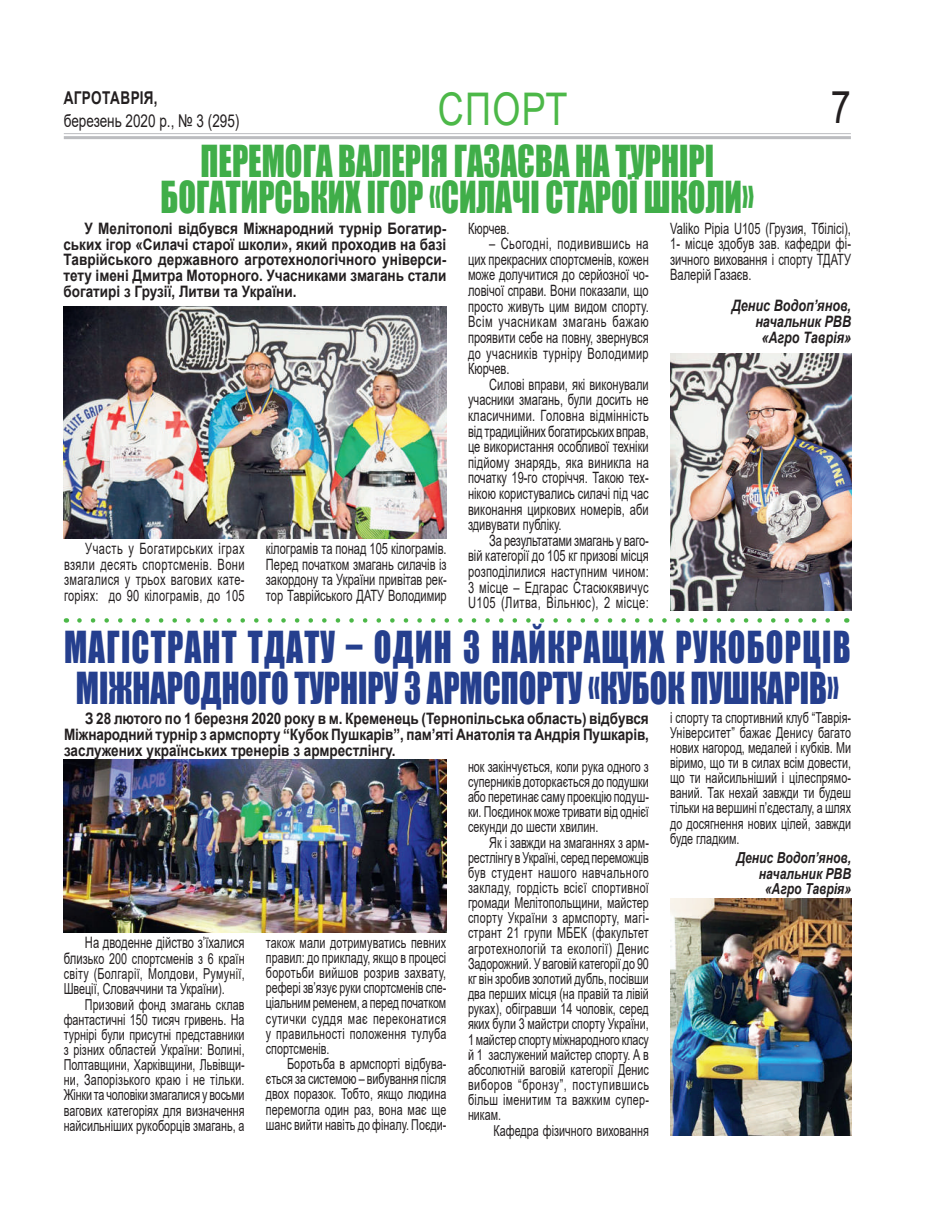
<style>
.page{position:relative;width:936px;height:1221px;background:#fff}
.page>*{position:absolute;margin:0;border:0;box-sizing:border-box;transform-origin:0 0}
.t1{font:45px "Arial";letter-spacing:.035em;color:#4cb848;scale:.8 1}
.t2{font:45px "Arial";color:#231f20;scale:.8 1}
.t3{font:40.5px/40.5px "Impact";color:#253f8e;scale:.8 1}
.t4{font:40.5px/36px "Impact";color:#40ae49;text-align:center;scale:.8 1}
.t5{font:18px "Arial";color:#231f20;scale:.8 1}
.t6{font:700 18px "Arial";color:#231f20;scale:.8 1}
.t7{font:17.7px "Arial";color:#231f20;scale:.77 1}
.t8{font:700 17.7px "Arial";letter-spacing:.02em;color:#231f20;scale:.77 1}
.t9{font:700 15.75px/15.8px "Arial";color:#231f20;text-align:justify;scale:.86 1}
.t10{font:italic 700 15.75px/15.8px "Arial";color:#231f20;text-align:right;scale:.8 1}
.t11{font:15.75px "Arial";color:#231f20;scale:.71 1}
.t12{font:15.6px/15.6px "Arial";letter-spacing:.01em;color:#231f20;text-align:justify;scale:.71 1}
.t13{font:15.15px/15.1px "Arial";color:#231f20;text-align:justify;scale:.71 1}
.t14{font:italic 700 15.15px/15.1px "Arial";color:#231f20;text-align:right;scale:.8 1}
.s1{font-size:15.75px}
</style>
<div class="page">
<hr style="left:64px;top:133px;width:786px;height:1px;background:#bcbdc0">
<hr style="left:64px;top:136px;width:786px;height:3px;background:#bcbdc0">
<svg style="left:79px;top:618px;width:751px;height:4px"></svg>
<img style="left:64px;top:759px;width:382px;height:173px">
<img style="left:64px;top:306px;width:382px;height:232px">
<img style="left:670px;top:353px;width:181px;height:257px">
<img style="left:670px;top:898px;width:181px;height:237px">
<h1 class="t1" style="left:438px;top:78px;width:163px">СПОРТ</h1>
<h1 class="t2" style="left:830px;top:76px;width:27px">7</h1>
<p class="t8" style="left:64px;top:85px;width:123px">АГРОТАВРІЯ,</p>
<p class="t7" style="left:64px;top:108px;width:229px">березень 2020 р., № 3 (295)</p>
<h2 class="t4" style="left:160px;top:142px;width:743px">ПЕРЕМОГА ВАЛЕРІЯ ГАЗАЄВА НА ТУРНІРІ<br>БОГАТИРСЬКИХ ІГОР «СИЛАЧІ СТАРОЇ ШКОЛИ»</h2>
<p class="t6" style="left:64px;top:86px;width:121px">АГРОТАВРІЯ,</p>
<p class="t5" style="left:64px;top:107px;width:217px">квітень 2017 р., № 3 (277)</p>
<p class="t12" style="left:670px;top:220px;width:256px">Valiko Pipia U105 (Грузия, Тбілісі), 1- місце здобув зав. кафедри фі&shy;зичного виховання і спорту ТДАТУ Валерій Газаєв.</p>
<p class="t10" style="left:731px;top:298px;width:151px">Денис Водоп’янов, начальник РВВ «Агро Таврія»</p>
<p class="t9" style="left:63px;top:220px;width:446px;text-indent:21px">У Мелітополі відбувся Міжнародний турнір Богатир&shy;ських ігор «Силачі старої школи», який проходив на базі Таврійського державного агротехнологічного універси&shy;тету імені Дмитра Моторного. Учасниками змагань стали богатирі з Грузії, Литви та України.</p>
<p class="t12" style="left:468px;top:220px;width:60px">Кюрчев.</p>
<p class="t12" style="left:468px;top:236px;width:256px;text-indent:21px">– Сьогодні, подивившись на цих прекрасних спортсменів, кожен може долучитися до серйозної чо&shy;ловічої справи. Вони показали, що просто живуть цим видом спорту.<br>Всім учасникам змагань бажаю проявити себе на повну, звернувся до учасників турніру Володимир Кюрчев.</p>
<p class="t12" style="left:468px;top:376px;width:256px;text-indent:21px">Силові вправи, які виконували учасники змагань, були досить не класичними. Головна відмінність від традиційних богатирських вправ, це використання особливої техніки підйому знарядь, яка виникла на початку 19-го сторіччя. Такою тех&shy;нікою користувались силачі під час виконання циркових номерів, аби здивувати публіку.</p>
<p class="t12" style="left:468px;top:532px;width:256px;text-indent:21px">За результатами змагань у ваго&shy;вій категорії до 105 кг призові місця розподілилися наступним чином:<br>3 місце – Едгарас Стасюкявичус U105 (Литва, Вільнюс), 2 місце:</p>
<h2 class="t3" style="left:64px;top:626px;width:984px">МАГІСТРАНТ ТДАТУ – ОДИН З НАЙКРАЩИХ РУКОБОРЦІВ<br>МІЖНАРОДНОГО ТУРНІРУ З АРМСПОРТУ «КУБОК ПУШКАРІВ»</h2>
<p class="t12" style="left:266px;top:541px;width:256px">кілограмів та понад 105 кілограмів.<br>Перед початком змагань силачів із закордону та України привітав рек&shy;тор Таврійського ДАТУ Володимир</p>
<p class="t12" style="left:64px;top:541px;width:256px;text-indent:21px">Участь у Богатирських іграх взяли десять спортсменів. Вони змагалися у трьох вагових кате&shy;горіях: до 90 кілограмів, до 105</p>
<p class="t9" style="left:64px;top:710px;width:681px;text-indent:21px">З 28 лютого по 1 березня 2020 року в м. Кременець (Тернопільська область) відбувся Міжнародний турнір з армспорту “Кубок Пушкарів”, пам’яті Анатолія та Андрія Пушкарів, заслужених українських тренерів з армрестлінгу.</p>
<p class="t13" style="left:670px;top:709px;width:256px">і спорту та спортивний клуб “Таврія-Університет” бажає Денису багато нових нагород, медалей і кубків. Ми віримо, що ти в силах всім довести, що ти найсильніший і цілеспрямо&shy;ваний. Так нехай завжди ти будеш тільки на вершині п’єдесталу, а шлях до досягнення нових цілей, завжди буде гладким.</p>
<p class="t14" style="left:736px;top:851px;width:145px">Денис Водоп’янов, начальник РВВ «Агро Таврія»</p>
<p class="t13" style="left:468px;top:758px;width:256px">нок закінчується, коли рука одного з суперників доторкається до подушки або перетинає саму проекцію подуш&shy;ки. Поєдинок може тривати від однієї секунди до шести хвилин.</p>
<p class="t13" style="left:468px;top:834px;width:256px;text-indent:21px">Як і завжди на змаганнях з арм&shy;рестлінгу в Україні, серед переможців був студент нашого навчального закладу, гордість всієї спортивної громади Мелітопольщини, майстер спорту України з армспорту, магі&shy;странт 21 групи МБЕК (факультет агротехнологій та екології) Денис Задорожний. У ваговій категорії до 90 кг він зробив золотий дубль, посівши два перших місця (на правій та лівій руках), обігравши 14 чоловік, серед яких були 3 майстри спорту України, 1 майстер спорту міжнародного класу й 1 заслужений майстер спорту. А в абсолютній ваговій категорії Денис виборов “бронзу”, поступившись більш іменитим та важким супер&shy;никам.</p>
<p class="t13" style="left:493px;top:1122px;width:220px">Кафедра фізичного виховання</p>
<p class="t11" style="left:85px;top:931px;width:226px">На дводенне дійство з’їхалися</p>
<p class="t13" style="left:64px;top:951px;width:256px"><span class="s1">бли</span>зько 200 спортсменів з 6 країн світу (Болгарії, Молдови, Румунії, Швеції, Словаччини та України).</p>
<p class="t13" style="left:64px;top:996px;width:256px;text-indent:21px">Призовий фонд змагань склав фантастичні 150 тисяч гривень. На турнірі були присутні представники з різних областей України: Волині, Полтавщини, Харківщини, Львівщи&shy;ни, Запорізького краю і не тільки.<br>Жінки та чоловіки змагалися у восьми вагових категоріях для визначення найсильніших рукоборців змагань, а</p>
<p class="t13" style="left:266px;top:934px;width:256px">також мали дотримуватись певних правил: до прикладу, якщо в процесі боротьби вийшов розрив захвату, рефері зв’язує руки спортсменів спе&shy;ціальним ременем, а перед початком сутички суддя має переконатися у правильності положення тулуба спортсменів.</p>
<p class="t13" style="left:266px;top:1056px;width:256px;text-indent:21px">Боротьба в армспорті відбува&shy;ється за системою – вибування після двох поразок. Тобто, якщо людина перемогла один раз, вона має ще шанс вийти навіть до фіналу. Поєди-</p>
</div>
